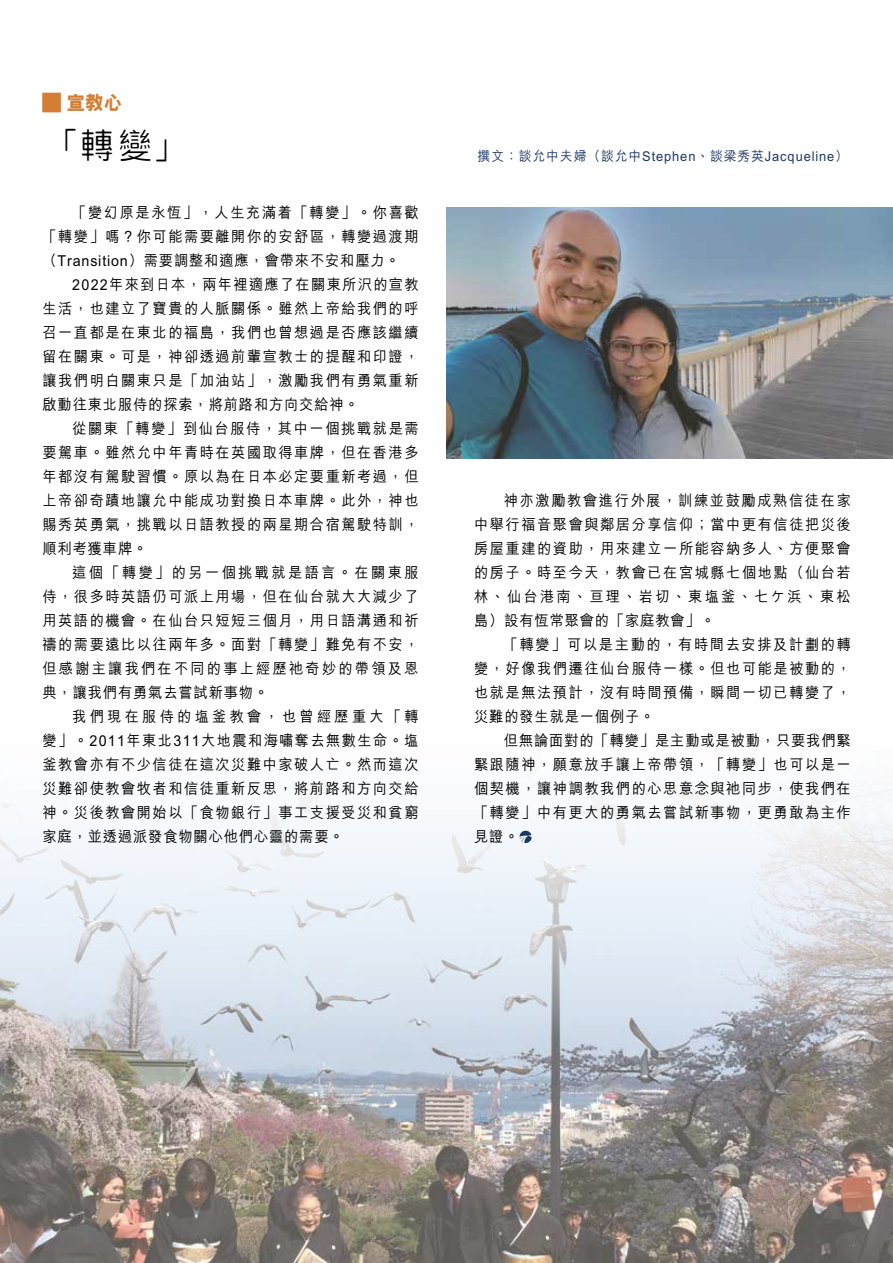
<style>
.page{position:relative;width:893px;height:1263px;background:#fff}
.page>*{position:absolute;margin:0;border:0;box-sizing:border-box;transform-origin:0 0}
.t1{font:300 36px "Han Wang Hei";color:#000;scale:.95 1}
.t2{font:800 19.5px "M Hei HK";color:#d47e35;scale:.95 1}
.t3{font:500 15px/24px "M Hei HK";letter-spacing:.105em;color:#000;text-align:justify;scale:.95 1}
.t4{font:500 13.5px "M Hei HK";letter-spacing:.07em;color:#1c3764;scale:.95 1}
</style>
<div class="page">
<img style="left:0;top:789px;width:893px;height:474px">
<svg style="left:519px;top:831px;width:13px;height:12px"></svg>
<img style="left:446px;top:207px;width:447px;height:251px">
<h2 class="t2" style="left:43px;top:89px;width:86px">█ 宣教心</h2>
<h1 class="t1" style="left:43px;top:127px;width:156px">「轉變」</h1>
<p class="t3" style="left:43px;top:199px;width:397px;text-indent:30px">「變幻原是永恆」，人生充滿着「轉變」。你喜歡「轉變」嗎？你可能需要離開你的安舒區，轉變過渡期（Transition）需要調整和適應，會帶來不安和壓力。</p>
<p class="t3" style="left:43px;top:271px;width:397px;text-indent:30px">2022年來到日本，兩年裡適應了在關東所沢的宣教生活，也建立了寶貴的人脈關係。雖然上帝給我們的呼召一直都是在東北的福島，我們也曾想過是否應該繼續留在關東。可是，神卻透過前輩宣教士的提醒和印證，讓我們明白關東只是「加油站」，激勵我們有勇氣重新啟動往東北服侍的探索，將前路和方向交給神。</p>
<p class="t3" style="left:43px;top:415px;width:397px;text-indent:30px">從關東「轉變」到仙台服侍，其中一個挑戰就是需要駕車。雖然允中年青時在英國取得車牌，但在香港多年都沒有駕駛習慣。原以為在日本必定要重新考過，但上帝卻奇蹟地讓允中能成功對換日本車牌。此外，神也賜秀英勇氣，挑戰以日語教授的兩星期合宿駕駛特訓，順利考獲車牌。</p>
<p class="t3" style="left:43px;top:559px;width:397px;text-indent:30px">這個「轉變」的另一個挑戰就是語言。在關東服侍，很多時英語仍可派上用場，但在仙台就大大減少了用英語的機會。在仙台只短短三個月，用日語溝通和祈禱的需要遠比以往兩年多。面對「轉變」難免有不安，但感謝主讓我們在不同的事上經歷祂奇妙的帶領及恩典，讓我們有勇氣去嘗試新事物。</p>
<p class="t3" style="left:43px;top:703px;width:398px;text-indent:30px">我們現在服侍的塩釜教會，也曾經歷重大「轉變」。2011年東北311大地震和海嘯奪去無數生命。塩釜教會亦有不少信徒在這次災難中家破人亡。然而這次災難卻使教會牧者和信徒重新反思，將前路和方向交給神。災後教會開始以「食物銀行」事工支援受災和貧窮家庭，並透過派發食物關心他們心靈的需要。</p>
<p class="t4" style="left:478px;top:146px;width:391px">撰文：談允中夫婦（談允中Stephen、談梁秀英Jacqueline）</p>
<p class="t3" style="left:474px;top:487px;width:398px;text-indent:30px">神亦激勵教會進行外展，訓練並鼓勵成熟信徒在家中舉行福音聚會與鄰居分享信仰；當中更有信徒把災後房屋重建的資助，用來建立一所能容納多人、方便聚會的房子。時至今天，教會已在宮城縣七個地點（仙台若林、仙台港南、亘理、岩切、東塩釜、七ヶ浜、東松島）設有恆常聚會的「家庭教會」。</p>
<p class="t3" style="left:474px;top:631px;width:398px;text-indent:30px">「轉變」可以是主動的，有時間去安排及計劃的轉變，好像我們遷往仙台服侍一樣。但也可能是被動的，也就是無法預計，沒有時間預備，瞬間一切已轉變了，災難的發生就是一個例子。</p>
<p class="t3" style="left:474px;top:727px;width:398px;text-indent:30px">但無論面對的「轉變」是主動或是被動，只要我們緊緊跟隨神，願意放手讓上帝帶領，「轉變」也可以是一個契機，讓神調教我們的心思意念與祂同步，使我們在「轉變」中有更大的勇氣去嘗試新事物，更勇敢為主作見證。</p>
</div>
